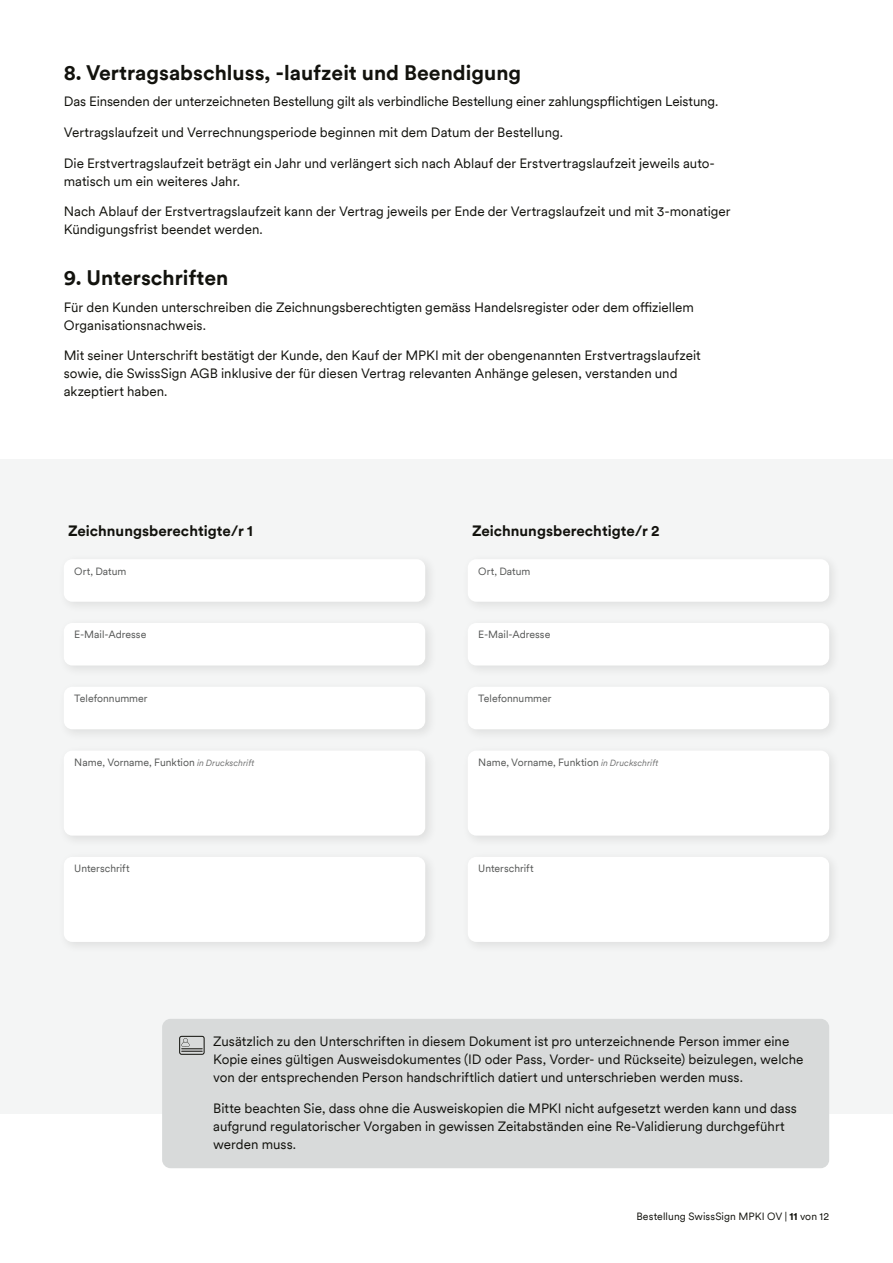
<style>
.page{position:relative;width:893px;height:1263px;background:#fff}
.page>*{position:absolute;margin:0;border:0;box-sizing:border-box;transform-origin:0 0}
.t1{font:700 21px "Swiss Sign Circular";color:#12120d}
.t2{font:700 15px "Swiss Sign Circular";color:#12120d}
.t3{font:13.5px/18px "Swiss Sign Circular";color:#12120d}
.t4{font:10.5px "Swiss Sign Circular";color:#555756}
.t5{font:10.5px "Swiss Sign Circular";letter-spacing:.01em;color:#12120d}
.s1{font-style:italic;font-size:9px;color:#747575}
.s2{font-weight:700}
</style>
<div class="page">
<div style="left:0;top:459px;width:893px;height:655px;background:#f4f5f5"></div>
<div style="left:58px;top:617px;width:379px;height:61px;background:#f0f1f1"></div>
<div style="left:64px;top:623px;width:361px;height:42px;background:#fff;border-radius:9px"></div>
<div style="left:58px;top:850px;width:379px;height:104px;background:#f0f1f1"></div>
<div style="left:64px;top:857px;width:361px;height:85px;background:#fff;border-radius:9px"></div>
<div style="left:58px;top:553px;width:379px;height:61px;background:#f0f1f1"></div>
<div style="left:64px;top:559px;width:361px;height:43px;background:#fff;border-radius:9px"></div>
<div style="left:58px;top:680px;width:379px;height:61px;background:#f0f1f1"></div>
<div style="left:64px;top:687px;width:361px;height:42px;background:#fff;border-radius:9px"></div>
<div style="left:58px;top:744px;width:379px;height:104px;background:#f0f1f1"></div>
<div style="left:64px;top:750px;width:361px;height:86px;background:#fff;border-radius:9px"></div>
<div style="left:462px;top:617px;width:379px;height:61px;background:#f1f2f1"></div>
<div style="left:468px;top:623px;width:361px;height:42px;background:#fff;border-radius:9px"></div>
<div style="left:462px;top:850px;width:379px;height:104px;background:#f0f1f1"></div>
<div style="left:468px;top:857px;width:361px;height:85px;background:#fff;border-radius:9px"></div>
<div style="left:462px;top:553px;width:379px;height:61px;background:#f0f1f1"></div>
<div style="left:468px;top:559px;width:361px;height:43px;background:#fff;border-radius:9px"></div>
<div style="left:468px;top:687px;width:361px;height:42px;background:#fff;border-radius:9px"></div>
<div style="left:462px;top:744px;width:379px;height:104px;background:#f0f1f1"></div>
<div style="left:468px;top:750px;width:361px;height:86px;background:#fff;border-radius:9px"></div>
<div style="left:162px;top:1019px;width:667px;height:149px;background:#d8dada;border-radius:9px"></div>
<svg style="left:179px;top:1036px;width:26px;height:19px"></svg>
<h1 class="t1" style="left:64px;top:58px;width:459px">8. Vertragsabschluss, -laufzeit und Beendigung</h1>
<p class="t3" style="left:64px;top:92px;width:656px">Das Einsenden der unterzeichneten Bestellung gilt als verbindliche Bestellung einer zahlungspflichtigen Leistung.</p>
<p class="t3" style="left:64px;top:123px;width:501px">Vertragslaufzeit und Verrechnungsperiode beginnen mit dem Datum der Bestellung.</p>
<p class="t3" style="left:64px;top:153px;width:653px">Die Erstvertragslaufzeit beträgt ein Jahr und verlängert sich nach Ablauf der Erstvertragslaufzeit jeweils auto&shy;matisch um ein weiteres Jahr.</p>
<p class="t3" style="left:64px;top:202px;width:668px">Nach Ablauf der Erstvertragslaufzeit kann der Vertrag jeweils per Ende der Vertragslaufzeit und mit 3-monatiger<br>Kündigungsfrist beendet werden.</p>
<h1 class="t1" style="left:64px;top:263px;width:166px">9. Unterschriften</h1>
<p class="t3" style="left:64px;top:297px;width:632px">Für den Kunden unterschreiben die Zeichnungsberechtigten gemäss Handelsregister oder dem offiziellem<br>Organisationsnachweis.</p>
<p class="t3" style="left:64px;top:346px;width:639px">Mit seiner Unterschrift bestätigt der Kunde, den Kauf der MPKI mit der obengenannten Erstvertragslaufzeit sowie, die SwissSign AGB inklusive der für diesen Vertrag relevanten Anhänge gelesen, verstanden und akzeptiert haben.</p>
<p class="t2" style="left:68px;top:521px;width:186px">Zeichnungsberechtigte/r 1</p>
<p class="t4" style="left:74px;top:564px;width:54px">Ort, Datum</p>
<p class="t2" style="left:472px;top:521px;width:189px">Zeichnungsberechtigte/r 2</p>
<p class="t4" style="left:478px;top:564px;width:54px">Ort, Datum</p>
<p class="t4" style="left:74px;top:628px;width:74px">E-Mail-Adresse</p>
<p class="t4" style="left:478px;top:628px;width:74px">E-Mail-Adresse</p>
<p class="t4" style="left:74px;top:691px;width:75px">Telefonnummer</p>
<p class="t4" style="left:478px;top:691px;width:75px">Telefonnummer</p>
<p class="t4" style="left:74px;top:755px;width:182px">Name, Vorname, Funktion <span class="s1">in Druckschrift</span></p>
<p class="t4" style="left:478px;top:755px;width:182px">Name, Vorname, Funktion <span class="s1">in Druckschrift</span></p>
<p class="t4" style="left:74px;top:861px;width:57px">Unterschrift</p>
<p class="t4" style="left:478px;top:861px;width:57px">Unterschrift</p>
<p class="t3" style="left:213px;top:1032px;width:592px">Zusätzlich zu den Unterschriften in diesem Dokument ist pro unterzeichnende Person immer eine<br>Kopie eines gültigen Ausweisdokumentes (ID oder Pass, Vorder- und Rückseite) beizulegen, welche von der entsprechenden Person handschriftlich datiert und unterschrieben werden muss.</p>
<p class="t3" style="left:213px;top:1098px;width:585px">Bitte beachten Sie, dass ohne die Ausweiskopien die MPKI nicht aufgesetzt werden kann und dass aufgrund regulatorischer Vorgaben in gewissen Zeitabständen eine Re-Validierung durchgeführt werden muss.</p>
<p class="t5" style="left:636px;top:1210px;width:194px">Bestellung SwissSign MPKI OV | <span class="s2">11</span> von 12</p>
</div>
